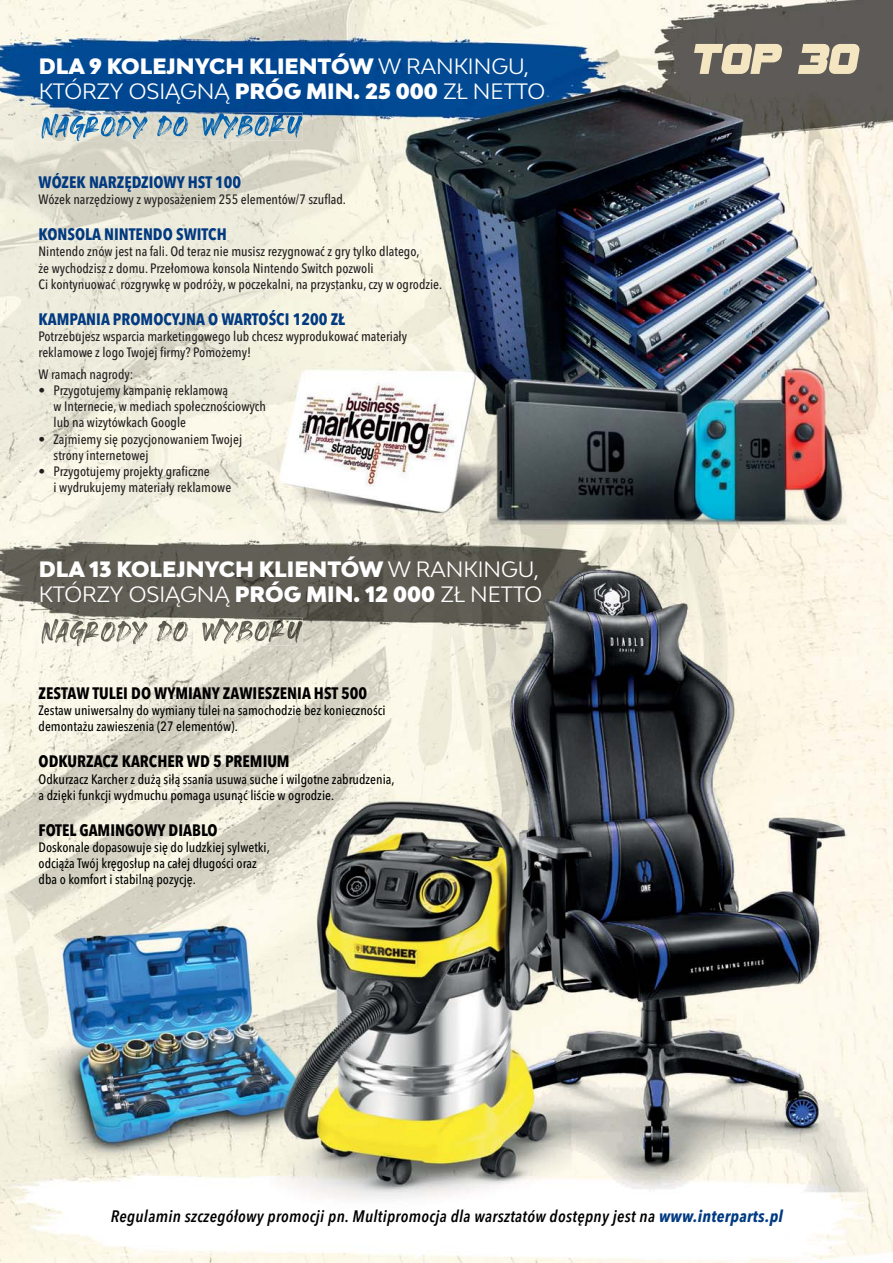
<style>
.page{position:relative;width:893px;height:1263px;background:#fff}
.page>*{position:absolute;margin:0;border:0;box-sizing:border-box;transform-origin:0 0}
.t1{font:900 21px/25.2px "Bw Modelica";color:#fff}
.t2{font:italic 600 condensed 16.5px "Avenir Next LT Pro";letter-spacing:.02em;color:#000}
.t3{font:700 condensed 16.5px "Avenir Next LT Pro";color:#000}
.t4{font:700 condensed 16.5px "Avenir Next LT Pro";color:#013a81}
.t5{font:500 condensed 13.5px/16.2px "Avenir Next LT Pro";color:#231f20}
.t6{font:500 condensed 13.5px/16.2px "Avenir Next LT Pro";color:#000}
.s1{font-weight:400}
.s2{font-weight:700;color:#013a81}
</style>
<div class="page">
<img style="left:0;top:0;width:893px;height:1263px">
<img style="left:41px;top:113px;width:262px;height:28px">
<img style="left:41px;top:114px;width:17px;height:25px">
<img style="left:41px;top:618px;width:262px;height:28px">
<img style="left:41px;top:619px;width:17px;height:25px">
<svg style="left:694px;top:44px;width:165px;height:30px;background:#b8ad97"></svg>
<h1 class="t1" style="left:39px;top:54px;width:508px">DLA 9 KOLEJNYCH KLIENTÓW <span class="s1">W RANKINGU,<br>KTÓRZY OSIĄGNĄ</span> PRÓG MIN. 25 000 <span class="s1">ZŁ NETTO</span></h1>
<p class="t4" style="left:39px;top:175px;width:204px">WÓZEK NARZĘDZIOWY HST 100</p>
<p class="t5" style="left:39px;top:192px;width:309px">Wózek narzędziowy z wyposażeniem 255 elementów/7 szuflad.</p>
<p class="t4" style="left:39px;top:227px;width:190px">KONSOLA NINTENDO SWITCH</p>
<p class="t5" style="left:39px;top:244px;width:405px">Nintendo znów jest na fali. Od teraz nie musisz rezygnować z gry tylko dlatego,<br>że wychodzisz z domu. Przełomowa konsola Nintendo Switch pozwoli<br>Ci kontynuować rozgrywkę w podróży, w poczekalni, na przystanku, czy w ogrodzie.</p>
<p class="t4" style="left:39px;top:312px;width:308px">KAMPANIA PROMOCYJNA O WARTOŚCI 1200 ZŁ</p>
<p class="t5" style="left:39px;top:329px;width:370px">Potrzebujesz wsparcia marketingowego lub chcesz wyprodukować materiały reklamowe z logo Twojej firmy? Pomożemy!</p>
<p class="t5" style="left:39px;top:367px;width:96px">W ramach nagrody:</p>
<p class="t5" style="left:54px;top:383px;width:214px;text-indent:-15px">• Przygotujemy kampanię reklamową<br>w Internecie, w mediach społecznościowych lub na wizytówkach Google</p>
<p class="t5" style="left:54px;top:431px;width:190px;text-indent:-15px">• Zajmiemy się pozycjonowaniem Twojej strony internetowej</p>
<p class="t5" style="left:54px;top:464px;width:179px;text-indent:-15px">• Przygotujemy projekty graficzne<br>i wydrukujemy materiały reklamowe</p>
<h1 class="t1" style="left:39px;top:558px;width:505px">DLA 13 KOLEJNYCH KLIENTÓW <span class="s1">W RANKINGU,<br>KTÓRZY OSIĄGNĄ</span> PRÓG MIN. 12 000 <span class="s1">ZŁ NETTO</span></h1>
<p class="t3" style="left:39px;top:686px;width:330px">ZESTAW TULEI DO WYMIANY ZAWIESZENIA HST 500</p>
<p class="t6" style="left:39px;top:703px;width:348px">Zestaw uniwersalny do wymiany tulei na samochodzie bez konieczności demontażu zawieszenia (27 elementów).</p>
<p class="t3" style="left:39px;top:754px;width:253px">ODKURZACZ KARCHER WD 5 PREMIUM</p>
<p class="t6" style="left:39px;top:771px;width:357px">Odkurzacz Karcher z dużą siłą ssania usuwa suche i wilgotne zabrudzenia, a dzięki funkcji wydmuchu pomaga usunąć liście w ogrodzie.</p>
<p class="t3" style="left:39px;top:823px;width:180px">FOTEL GAMINGOWY DIABLO</p>
<p class="t6" style="left:39px;top:840px;width:233px">Doskonale dopasowuje się do ludzkiej sylwetki, odciąża Twój kręgosłup na całej długości oraz dba o komfort i stabilną pozycję.</p>
<p class="t2" style="left:111px;top:1208px;width:674px">Regulamin szczegółowy promocji pn. Multipromocja dla warsztatów dostępny jest na <span class="s2">www.interparts.pl</span></p>
</div>
